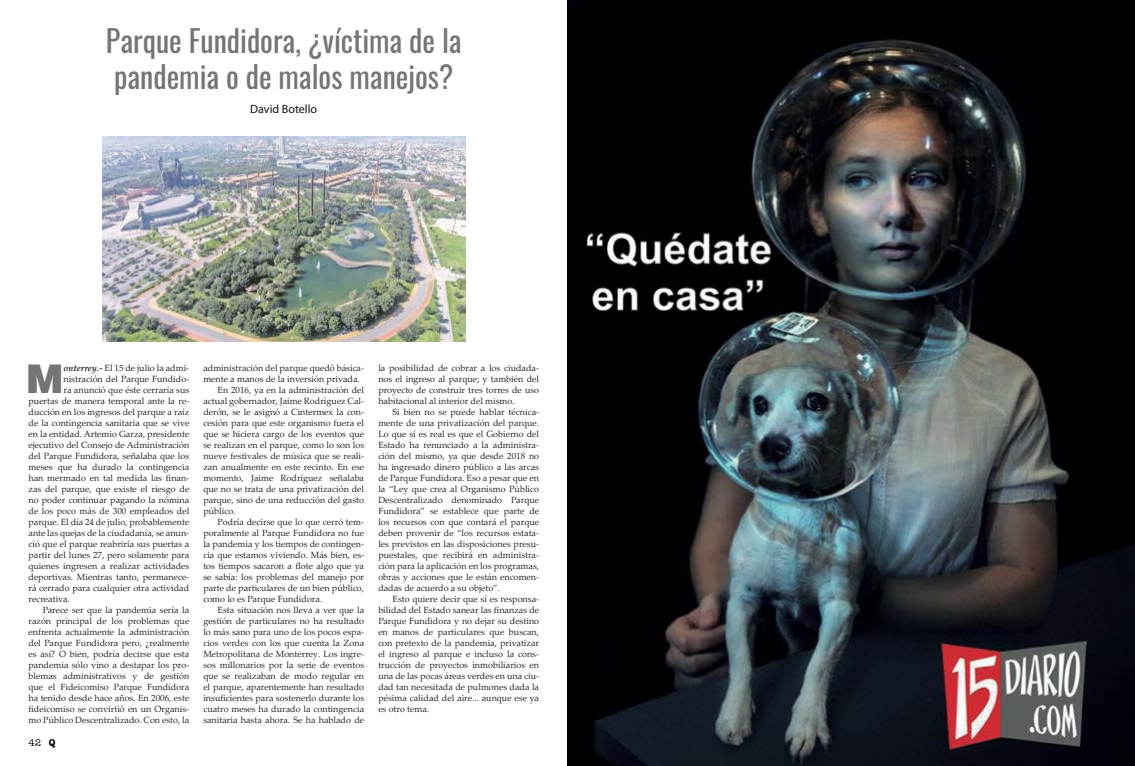
<style>
.page{position:relative;width:1135px;height:766px;background:#fff}
.page>*{position:absolute;margin:0;border:0;box-sizing:border-box;transform-origin:0 0}
.t1{font:900 39.6px "Helvetica";color:#737577}
.t2{font:30px/36px "Oswald";color:#737577}
.t3{font:12px "Myriad Pro";color:#121212}
.t4{font:9px/11px "Palatino Linotype";color:#25282c;text-align:justify}
.s1{font-weight:700;font-style:italic}
</style>
<div class="page">
<svg style="left:29px;top:739px;width:26px;height:8px"></svg>
<img style="left:102px;top:137px;width:363px;height:204px">
<img style="left:567px;top:0;width:568px;height:765px">
<h2 class="t2" style="left:106px;top:20px;width:357px">Parque Fundidora, ¿víctima de la pandemia o de malos manejos?</h2>
<h3 class="t3" style="left:250px;top:102px;width:68px">David Botello</h3>
<h1 class="t1" style="left:26px;top:352px;width:39px">M</h1>
<p class="t4" style="left:63px;top:362px;width:127px"><span class="s1">onterrey.-</span> El 15 de julio la admi-</p>
<p class="t4" style="left:63px;top:373px;width:127px">nistración del Parque Fundido-</p>
<p class="t4" style="left:63px;top:384px;width:127px">ra anunció que éste cerraría sus</p>
<p class="t4" style="left:29px;top:395px;width:162px">puertas de manera temporal ante la re-</p>
<p class="t4" style="left:29px;top:406px;width:162px">ducción en los ingresos del parque a raíz</p>
<p class="t4" style="left:29px;top:417px;width:162px">de la contingencia sanitaria que se vive</p>
<p class="t4" style="left:29px;top:428px;width:162px">en la entidad. Artemio Garza, presidente</p>
<p class="t4" style="left:29px;top:439px;width:162px">ejecutivo del Consejo de Administración</p>
<p class="t4" style="left:29px;top:450px;width:162px">del Parque Fundidora, señalaba que los</p>
<p class="t4" style="left:29px;top:461px;width:162px">meses que ha durado la contingencia</p>
<p class="t4" style="left:29px;top:472px;width:162px">han mermado en tal medida las finan-</p>
<p class="t4" style="left:29px;top:483px;width:162px">zas del parque, que existe el riesgo de</p>
<p class="t4" style="left:29px;top:494px;width:162px">no poder continuar pagando la nómina</p>
<p class="t4" style="left:29px;top:505px;width:162px">de los poco más de 300 empleados del</p>
<p class="t4" style="left:29px;top:516px;width:162px">parque. El día 24 de julio, probablemente</p>
<p class="t4" style="left:29px;top:527px;width:162px">ante las quejas de la ciudadanía, se anun-</p>
<p class="t4" style="left:29px;top:538px;width:162px">ció que el parque reabriría sus puertas a</p>
<p class="t4" style="left:29px;top:549px;width:162px">partir del lunes 27, pero solamente para</p>
<p class="t4" style="left:29px;top:560px;width:162px">quienes ingresen a realizar actividades</p>
<p class="t4" style="left:29px;top:571px;width:162px">deportivas. Mientras tanto, permanece-</p>
<p class="t4" style="left:29px;top:582px;width:162px">rá cerrado para cualquier otra actividad</p>
<p class="t4" style="left:29px;top:593px;width:43px">recreativa.</p>
<p class="t4" style="left:43px;top:604px;width:148px">Parece ser que la pandemia sería la</p>
<p class="t4" style="left:29px;top:615px;width:162px">razón principal de los problemas que</p>
<p class="t4" style="left:29px;top:626px;width:162px">enfrenta actualmente la administración</p>
<p class="t4" style="left:29px;top:637px;width:162px">del Parque Fundidora pero, ¿realmente</p>
<p class="t4" style="left:29px;top:648px;width:162px">es así? O bien, podría decirse que esta</p>
<p class="t4" style="left:29px;top:659px;width:162px">pandemia sólo vino a destapar los pro-</p>
<p class="t4" style="left:29px;top:670px;width:162px">blemas administrativos y de gestión</p>
<p class="t4" style="left:29px;top:681px;width:162px">que el Fideicomiso Parque Fundidora</p>
<p class="t4" style="left:29px;top:692px;width:162px">ha tenido desde hace años. En 2006, este</p>
<p class="t4" style="left:29px;top:703px;width:162px">fideicomiso se convirtió en un Organis-</p>
<p class="t4" style="left:29px;top:714px;width:162px">mo Público Descentralizado. Con esto, la</p>
<p class="t4" style="left:203px;top:362px;width:162px">administración del parque quedó básica-</p>
<p class="t4" style="left:203px;top:373px;width:158px">mente a manos de la inversión privada.</p>
<p class="t4" style="left:218px;top:384px;width:148px">En 2016, ya en la administración del</p>
<p class="t4" style="left:203px;top:395px;width:162px">actual gobernador, Jaime Rodríguez Cal-</p>
<p class="t4" style="left:203px;top:406px;width:162px">derón, se le asignó a Cintermex la con-</p>
<p class="t4" style="left:203px;top:417px;width:162px">cesión para que este organismo fuera el</p>
<p class="t4" style="left:203px;top:427px;width:162px">que se hiciera cargo de los eventos que</p>
<p class="t4" style="left:203px;top:438px;width:162px">se realizan en el parque, como lo son los</p>
<p class="t4" style="left:203px;top:449px;width:162px">nueve festivales de música que se reali-</p>
<p class="t4" style="left:203px;top:460px;width:162px">zan anualmente en este recinto. En ese</p>
<p class="t4" style="left:203px;top:471px;width:162px">momento, Jaime Rodríguez señalaba</p>
<p class="t4" style="left:203px;top:482px;width:162px">que no se trata de una privatización del</p>
<p class="t4" style="left:203px;top:493px;width:162px">parque, sino de una reducción del gasto</p>
<p class="t4" style="left:203px;top:504px;width:34px">público.</p>
<p class="t4" style="left:218px;top:515px;width:148px">Podría decirse que lo que cerró tem-</p>
<p class="t4" style="left:203px;top:526px;width:162px">poralmente al Parque Fundidora no fue</p>
<p class="t4" style="left:203px;top:537px;width:162px">la pandemia y los tiempos de contingen-</p>
<p class="t4" style="left:203px;top:548px;width:162px">cia que estamos viviendo. Más bien, es-</p>
<p class="t4" style="left:203px;top:559px;width:162px">tos tiempos sacaron a flote algo que ya</p>
<p class="t4" style="left:203px;top:570px;width:162px">se sabía: los problemas del manejo por</p>
<p class="t4" style="left:203px;top:581px;width:162px">parte de particulares de un bien público,</p>
<p class="t4" style="left:203px;top:592px;width:120px">como lo es Parque Fundidora.</p>
<p class="t4" style="left:218px;top:603px;width:148px">Esta situación nos lleva a ver que la</p>
<p class="t4" style="left:203px;top:614px;width:162px">gestión de particulares no ha resultado</p>
<p class="t4" style="left:203px;top:625px;width:162px">lo más sano para uno de los pocos espa-</p>
<p class="t4" style="left:203px;top:636px;width:162px">cios verdes con los que cuenta la Zona</p>
<p class="t4" style="left:203px;top:647px;width:162px">Metropolitana de Monterrey. Los ingre-</p>
<p class="t4" style="left:203px;top:658px;width:162px">sos millonarios por la serie de eventos</p>
<p class="t4" style="left:203px;top:669px;width:162px">que se realizaban de modo regular en</p>
<p class="t4" style="left:203px;top:680px;width:162px">el parque, aparentemente han resultado</p>
<p class="t4" style="left:203px;top:691px;width:162px">insuficientes para sostenerlo durante los</p>
<p class="t4" style="left:203px;top:702px;width:162px">cuatro meses ha durado la contingencia</p>
<p class="t4" style="left:203px;top:713px;width:162px">sanitaria hasta ahora. Se ha hablado de</p>
<p class="t4" style="left:378px;top:362px;width:162px">la posibilidad de cobrar a los ciudada&shy;nos el ingreso al parque; y también del proyecto de construir tres torres de uso habitacional al interior del mismo.</p>
<p class="t4" style="left:378px;top:406px;width:162px;text-indent:14px">Si bien no se puede hablar técnica&shy;mente de una privatización del parque.<br>Lo que sí es real es que el Gobierno del Estado ha renunciado a la administra&shy;ción del mismo, ya que desde 2018 no ha ingresado dinero público a las arcas de Parque Fundidora. Eso a pesar que en la “Ley que crea al Organismo Público Descentralizado denominado Parque Fundidora” se establece que parte de los recursos con que contará el parque deben provenir de “los recursos estata&shy;les previstos en las disposiciones presu&shy;puestales, que recibirá en administra&shy;ción para la aplicación en los programas, obras y acciones que le están encomen&shy;dadas de acuerdo a su objeto”.</p>
<p class="t4" style="left:378px;top:593px;width:162px;text-indent:14px">Esto quiere decir que sí es responsa&shy;bilidad del Estado sanear las finanzas de Parque Fundidora y no dejar su destino en manos de particulares que buscan, con pretexto de la pandemia, privatizar el ingreso al parque e incluso la cons&shy;trucción de proyectos inmobiliarios en una de las pocas áreas verdes en una ciu&shy;dad tan necesitada de pulmones dada la pésima calidad del aire... aunque ese ya es otro tema.</p>
</div>
